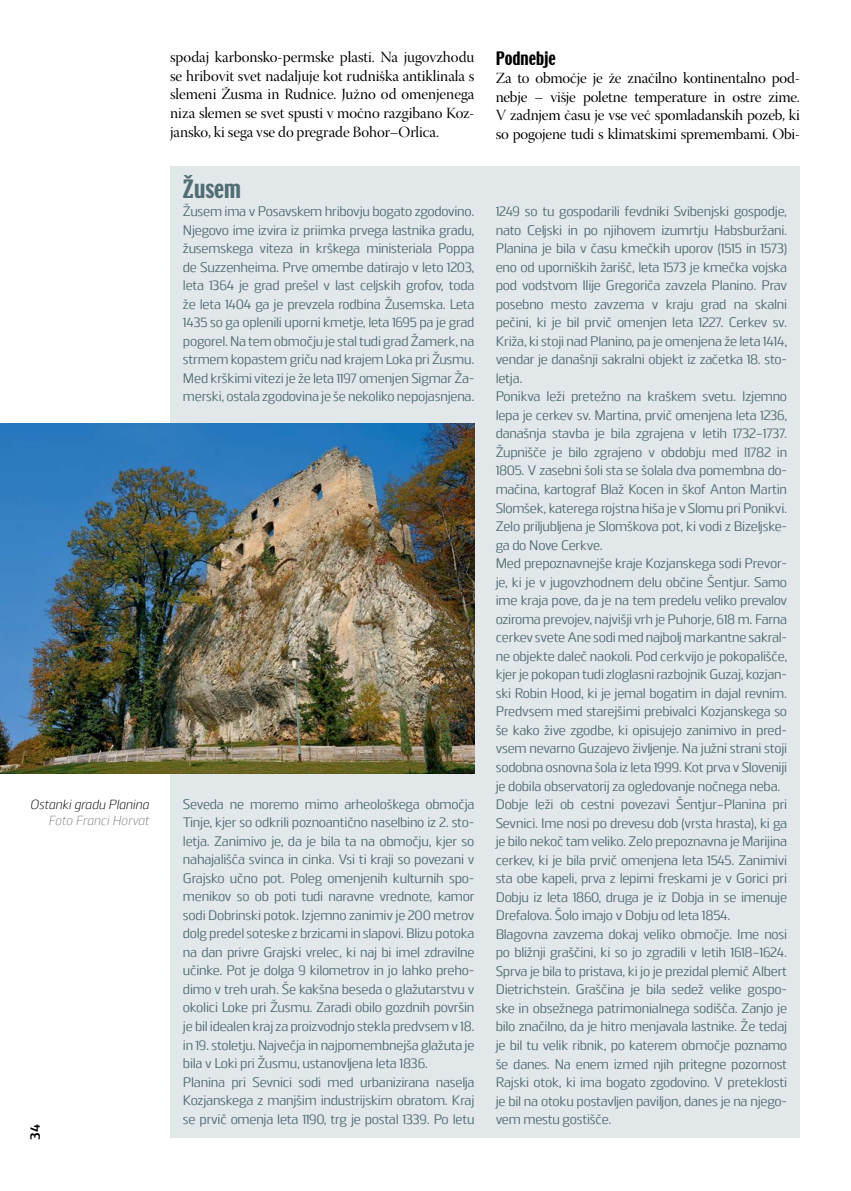
<style>
.page{position:relative;width:851px;height:1191px;background:#fff}
.page>*{position:absolute;margin:0;border:0;box-sizing:border-box;transform-origin:0 0}
.KOCBEK_naslov{font:22.5px "Techno";color:#4f6d72}
.A_mednaslov{font:16.5px "Techno";color:#000}
.A_body{font:15.45px/18.5px "Warnock Pro Disp";letter-spacing:-.005em;color:#000;text-align:justify}
.KOCBEK_body{font:13.8px/18.6px "Juhl";letter-spacing:-.015em;color:#4f6d72;text-align:justify}
.t1{font:700 13.5px "Juhl";color:#000}
.A_podnapisi{font:italic 300 13.2px "Juhl";color:#000}
.A_podnapisi-2{font:italic 300 13.2px "Juhl";color:#808285}
</style>
<div class="page">
<div style="left:170px;top:166px;width:629px;height:971px;background:#e2e7ea"></div>
<img style="left:0;top:423px;width:474px;height:350px">
<p class="A_podnapisi" style="left:30px;top:794px;width:121px">Ostanki gradu Planina</p>
<p class="A_podnapisi-2" style="left:48px;top:811px;width:102px">Foto Franci Horvat</p>
<p class="t1" style="left:25px;top:1140px;width:17px;rotate:-90deg">34</p>
<p class="A_body" style="left:170px;top:50px;width:306px">spodaj karbonsko-permske plasti. Na jugovzhodu se hribovit svet nadaljuje kot rudniška antiklinala s slemeni Žusma in Rudnice. Južno od omenjenega niza slemen se svet spusti v močno razgibano Koz&shy;jansko, ki sega vse do pregrade Bohor–Orlica.</p>
<p class="A_mednaslov" style="left:495px;top:47px;width:62px">Podnebje</p>
<p class="A_body" style="left:495px;top:71px;width:306px">Za to območje je že značilno kontinentalno pod&shy;nebje – višje poletne temperature in ostre zime.<br>V zadnjem času je vse več spomladanskih pozeb, ki so pogojene tudi s klimatskimi spremembami. Obi-</p>
<p class="KOCBEK_naslov" style="left:183px;top:173px;width:60px">Žusem</p>
<p class="KOCBEK_body" style="left:183px;top:201px;width:293px">Žusem ima v Posavskem hribovju bogato zgodovino.<br>Njegovo ime izvira iz priimka prvega lastnika gradu, žusemskega viteza in krškega ministeriala Poppa de Suzzenheima. Prve omembe datirajo v leto 1203, leta 1364 je grad prešel v last celjskih grofov, toda že leta 1404 ga je prevzela rodbina Žusemska. Leta 1435 so ga oplenili uporni kmetje, leta 1695 pa je grad pogorel. Na tem območju je stal tudi grad Žamerk, na strmem kopastem griču nad krajem Loka pri Žusmu.<br>Med krškimi vitezi je že leta 1197 omenjen Sigmar Ža&shy;merski, ostala zgodovina je še nekoliko nepojasnjena.</p>
<p class="KOCBEK_body" style="left:183px;top:793px;width:293px">Seveda ne moremo mimo arheološkega območja Tinje, kjer so odkrili poznoantično naselbino iz 2. sto&shy;letja. Zanimivo je, da je bila ta na območju, kjer so nahajališča svinca in cinka. Vsi ti kraji so povezani v Grajsko učno pot. Poleg omenjenih kulturnih spo&shy;menikov so ob poti tudi naravne vrednote, kamor sodi Dobrinski potok. Izjemno zanimiv je 200 metrov dolg predel soteske z brzicami in slapovi. Blizu potoka na dan privre Grajski vrelec, ki naj bi imel zdravilne učinke. Pot je dolga 9 kilometrov in jo lahko preho&shy;dimo v treh urah. Še kakšna beseda o glažutarstvu v okolici Loke pri Žusmu. Zaradi obilo gozdnih površin je bil idealen kraj za proizvodnjo stekla predvsem v 18. in 19. stoletju. Največja in najpomembnejša glažuta je bila v Loki pri Žusmu, ustanovljena leta 1836.</p>
<p class="KOCBEK_body" style="left:183px;top:1071px;width:293px">Planina pri Sevnici sodi med urbanizirana naselja Kozjanskega z manjšim industrijskim obratom. Kraj se prvič omenja leta 1190, trg je postal 1339. Po letu</p>
<p class="KOCBEK_body" style="left:495px;top:201px;width:293px">1249 so tu gospodarili fevdniki Svibenjski gospodje, nato Celjski in po njihovem izumrtju Habsburžani.<br>Planina je bila v času kmečkih uporov (1515 in 1573) eno od uporniških žarišč, leta 1573 je kmečka vojska pod vodstvom Ilije Gregoriča zavzela Planino. Prav posebno mesto zavzema v kraju grad na skalni pečini, ki je bil prvič omenjen leta 1227. Cerkev sv.<br>Križa, ki stoji nad Planino, pa je omenjena že leta 1414, vendar je današnji sakralni objekt iz začetka 18. sto&shy;letja.</p>
<p class="KOCBEK_body" style="left:495px;top:386px;width:293px">Ponikva leži pretežno na kraškem svetu. Izjemno lepa je cerkev sv. Martina, prvič omenjena leta 1236, današnja stavba je bila zgrajena v letih 1732–1737.<br>Župnišče je bilo zgrajeno v obdobju med l1782 in 1805. V zasebni šoli sta se šolala dva pomembna do&shy;mačina, kartograf Blaž Kocen in škof Anton Martin Slomšek, katerega rojstna hiša je v Slomu pri Ponikvi.<br>Zelo priljubljena je Slomškova pot, ki vodi z Bizeljske&shy;ga do Nove Cerkve.</p>
<p class="KOCBEK_body" style="left:495px;top:553px;width:293px">Med prepoznavnejše kraje Kozjanskega sodi Prevor&shy;je, ki je v jugovzhodnem delu občine Šentjur. Samo ime kraja pove, da je na tem predelu veliko prevalov oziroma prevojev, najvišji vrh je Puhorje, 618 m. Farna cerkev svete Ane sodi med najbolj markantne sakral&shy;ne objekte daleč naokoli. Pod cerkvijo je pokopališče, kjer je pokopan tudi zloglasni razbojnik Guzaj, kozjan&shy;ski Robin Hood, ki je jemal bogatim in dajal revnim.<br>Predvsem med starejšimi prebivalci Kozjanskega so še kako žive zgodbe, ki opisujejo zanimivo in pred&shy;vsem nevarno Guzajevo življenje. Na južni strani stoji sodobna osnovna šola iz leta 1999. Kot prva v Sloveniji je dobila observatorij za ogledovanje nočnega neba.</p>
<p class="KOCBEK_body" style="left:495px;top:794px;width:293px">Dobje leži ob cestni povezavi Šentjur–Planina pri Sevnici. Ime nosi po drevesu dob (vrsta hrasta), ki ga je bilo nekoč tam veliko. Zelo prepoznavna je Marijina cerkev, ki je bila prvič omenjena leta 1545. Zanimivi sta obe kapeli, prva z lepimi freskami je v Gorici pri Dobju iz leta 1860, druga je iz Dobja in se imenuje Drefalova. Šolo imajo v Dobju od leta 1854.</p>
<p class="KOCBEK_body" style="left:495px;top:923px;width:293px">Blagovna zavzema dokaj veliko območje. Ime nosi po bližnji graščini, ki so jo zgradili v letih 1618–1624.<br>Sprva je bila to pristava, ki jo je prezidal plemič Albert Dietrichstein. Graščina je bila sedež velike gospo&shy;ske in obsežnega patrimonialnega sodišča. Zanjo je bilo značilno, da je hitro menjavala lastnike. Že tedaj je bil tu velik ribnik, po katerem območje poznamo še danes. Na enem izmed njih pritegne pozornost Rajski otok, ki ima bogato zgodovino. V preteklosti je bil na otoku postavljen paviljon, danes je na njego&shy;vem mestu gostišče.</p>
</div>
